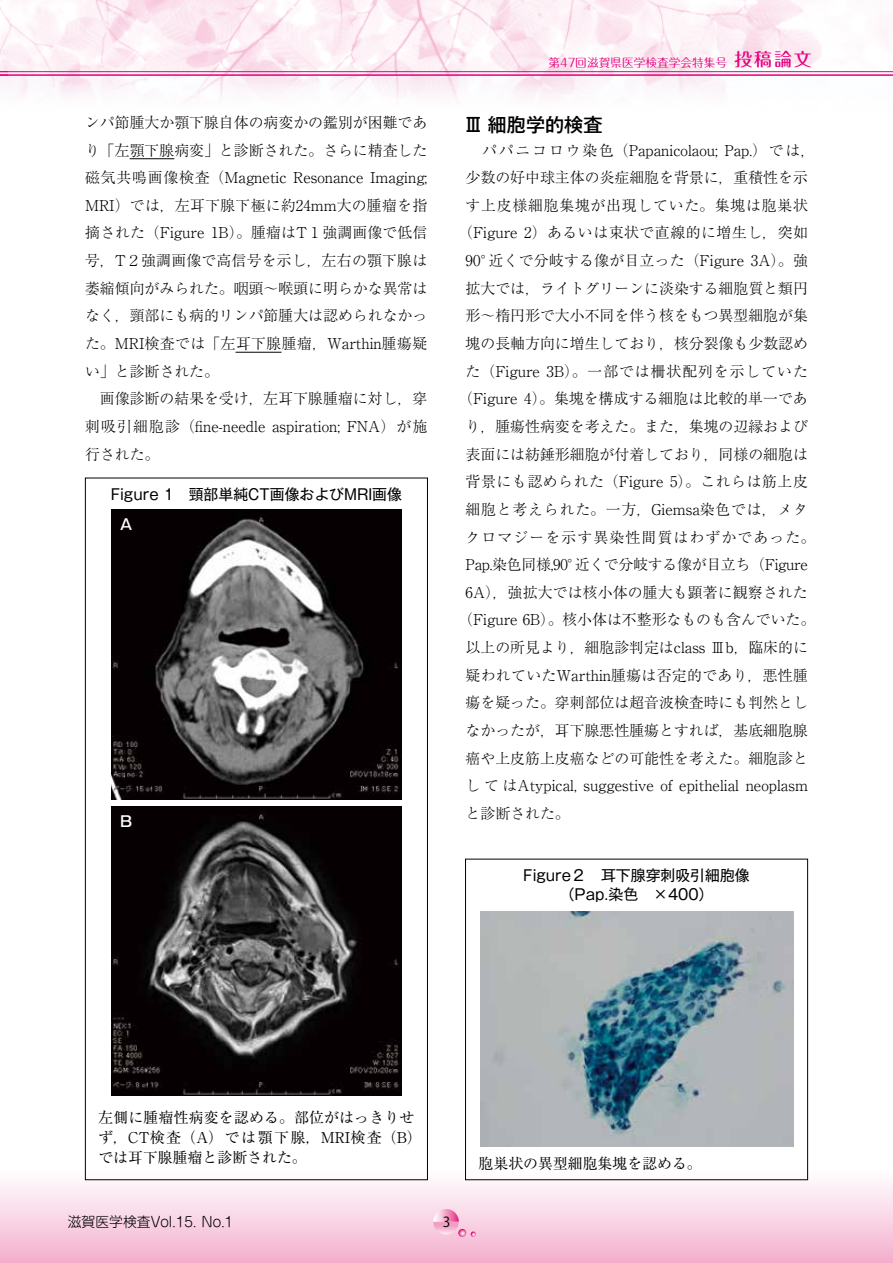
<style>
.page{position:relative;width:893px;height:1263px;background:#fff}
.page>*{position:absolute;margin:0;border:0;box-sizing:border-box;transform-origin:0 0}
.t1{font:500 19.2px "Gothic MB101 Pro";color:#000}
.t2{font:300 14.85px/27.6px "Ryumin Pro";color:#000}
.t3{font:14.85px/20.2px "Ryumin Pr 6 N";color:#000}
.t4{font:14.85px/19.2px "Gothic MB101 Pro";color:#000;text-align:center}
.t5{font:300 14.85px "Ryumin Pro";letter-spacing:.035em;color:#000}
.t6{font:300 14.85px "Ryumin Pro";letter-spacing:.06em;color:#000}
.t7{font:300 14.85px "Ryumin Pro";letter-spacing:.02em;color:#000}
.t8{font:300 14.85px "Ryumin Pro";letter-spacing:.055em;color:#000}
.t9{font:300 14.85px "Ryumin Pro";letter-spacing:.05em;color:#000}
.t10{font:300 14.85px "Ryumin Pro";letter-spacing:.075em;color:#000}
.t11{font:500 14.85px "Gothic MB101 Pro";color:#fff}
.t12{font:300 13.8px "Shin M Go Pro";color:#000}
.t13{font:13.8px "Koz Go Pro";color:#000}
.t14{font:11.7px "Maru Fo Pro";color:#e4007f}
.s1{font-weight:500;font-size:18px}
</style>
<div class="page">
<img style="left:0;top:0;width:886px;height:71px">
<div style="left:0;top:1167px;width:893px;height:96px;background:linear-gradient(to bottom,#f7faf9,#f7b3d0)"></div>
<hr style="left:0;top:74px;width:893px;height:2px;background:#e4007f">
<hr style="left:0;top:71px;width:893px;height:1px;background:#e4007f">
<hr style="left:130px;top:158px;width:44px;height:1px;background:#000">
<hr style="left:236px;top:352px;width:45px;height:1px;background:#000">
<div style="left:465px;top:859px;width:343px;height:321px;border:1px solid #000"></div>
<img style="left:480px;top:911px;width:313px;height:235px">
<img style="left:112px;top:510px;width:289px;height:289px">
<img style="left:112px;top:806px;width:289px;height:290px">
<svg style="left:433px;top:1209px;width:43px;height:28px"></svg>
<p class="t14" style="left:548px;top:53px;width:265px">第47回滋賀県医学検査学会特集号 <span class="s1">投稿論文</span></p>
<p class="t2" style="left:85px;top:107px;width:344px">ンパ節腫大か顎下腺自体の病変かの鑑別が困難であり「左顎下腺病変」と診断された。さらに精査した磁気共鳴画像検査（Magnetic Resonance Imaging;<br>MRI）では，左耳下腺下極に約24mm大の腫瘤を指摘された（Figure 1B）。腫瘤はT１強調画像で低信号，T２強調画像で高信号を示し，左右の顎下腺は萎縮傾向がみられた。咽頭〜喉頭に明らかな異常はなく，頸部にも病的リンパ節腫大は認められなかった。MRI検査では「左耳下腺腫瘤，Warthin腫瘍疑い」と診断された。<br>　画像診断の結果を受け，左耳下腺腫瘤に対し，穿刺吸引細胞診（fine-needle aspiration; FNA）が施行された。</p>
<p class="t1" style="left:464px;top:108px;width:140px">Ⅲ 細胞学的検査</p>
<p class="t2" style="left:466px;top:135px;width:351px">　パパニコロウ染色（Papanicolaou; Pap.）では，</p>
<p class="t2" style="left:466px;top:163px;width:344px">少数の好中球主体の炎症細胞を背景に，重積性を示</p>
<p class="t9" style="left:466px;top:194px;width:344px">す上皮様細胞集塊が出現していた。集塊は胞巣状</p>
<p class="t5" style="left:458px;top:221px;width:351px">（Figure 2）あるいは束状で直線的に増生し，突如</p>
<p class="t2" style="left:466px;top:246px;width:344px">90°近くで分岐する像が目立った（Figure 3A）。強</p>
<p class="t2" style="left:466px;top:273px;width:344px">拡大では，ライトグリーンに淡染する細胞質と類円</p>
<p class="t2" style="left:466px;top:301px;width:344px">形〜楕円形で大小不同を伴う核をもつ異型細胞が集</p>
<p class="t2" style="left:466px;top:328px;width:344px">塊の長軸方向に増生しており，核分裂像も少数認め</p>
<p class="t6" style="left:466px;top:359px;width:344px">た（Figure 3B）。一部では柵状配列を示していた</p>
<p class="t2" style="left:458px;top:384px;width:351px">（Figure 4）。集塊を構成する細胞は比較的単一であ</p>
<p class="t2" style="left:466px;top:411px;width:344px">り，腫瘍性病変を考えた。また，集塊の辺縁および</p>
<p class="t2" style="left:466px;top:439px;width:344px">表面には紡錘形細胞が付着しており，同様の細胞は</p>
<p class="t5" style="left:466px;top:470px;width:344px">背景にも認められた（Figure 5）。これらは筋上皮</p>
<p class="t8" style="left:466px;top:498px;width:344px">細胞と考えられた。一方，Giemsa染色では，メタ</p>
<p class="t10" style="left:466px;top:525px;width:351px">クロマジーを示す異染性間質はわずかであった。</p>
<p class="t2" style="left:466px;top:550px;width:344px">Pap.染色同様,90°近くで分岐する像が目立ち（Figure</p>
<p class="t2" style="left:466px;top:577px;width:344px">6A），強拡大では核小体の腫大も顕著に観察された</p>
<p class="t2" style="left:458px;top:605px;width:359px">（Figure 6B）。核小体は不整形なものも含んでいた。</p>
<p class="t2" style="left:466px;top:632px;width:344px">以上の所見より，細胞診判定はclass Ⅲb，臨床的に</p>
<p class="t7" style="left:466px;top:663px;width:344px">疑われていたWarthin腫瘍は否定的であり，悪性腫</p>
<p class="t2" style="left:466px;top:688px;width:344px">瘍を疑った。穿刺部位は超音波検査時にも判然とし</p>
<p class="t2" style="left:466px;top:715px;width:344px">なかったが，耳下腺悪性腫瘍とすれば，基底細胞腺</p>
<p class="t2" style="left:466px;top:743px;width:344px">癌や上皮筋上皮癌などの可能性を考えた。細胞診と</p>
<p class="t2" style="left:466px;top:771px;width:344px">してはAtypical, suggestive of epithelial neoplasm</p>
<p class="t2" style="left:466px;top:798px;width:106px">と診断された。</p>
<p class="t4" style="left:111px;top:483px;width:293px">Figure 1　頸部単純CT画像およびMRI画像</p>
<p class="t11" style="left:120px;top:512px;width:14px">A</p>
<p class="t11" style="left:120px;top:809px;width:14px">B</p>
<p class="t4" style="left:523px;top:864px;width:228px">Figure２　耳下腺穿刺吸引細胞像（Pap.染色　×400）</p>
<p class="t3" style="left:98px;top:1106px;width:325px">左側に腫瘤性病変を認める。部位がはっきりせず，CT検査（A）では顎下腺，MRI検査（B）では耳下腺腫瘤と診断された。</p>
<p class="t12" style="left:68px;top:1210px;width:167px">滋賀医学検査Vol.15. No.1</p>
<p class="t13" style="left:443px;top:1213px;width:9px">3</p>
<p class="t3" style="left:479px;top:1152px;width:225px">胞巣状の異型細胞集塊を認める。</p>
</div>
